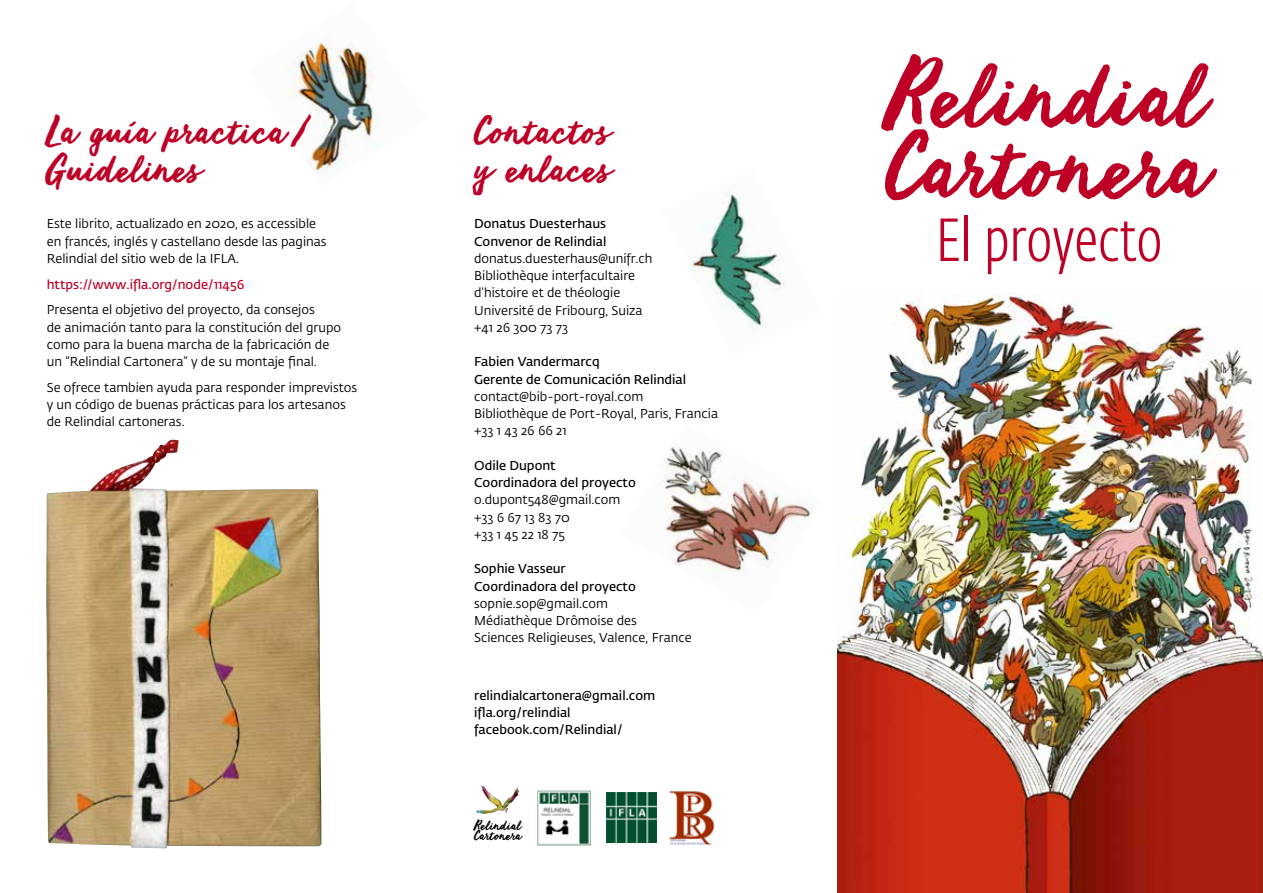
<style>
.page{position:relative;width:1263px;height:893px;background:#fff}
.page>*{position:absolute;margin:0;border:0;box-sizing:border-box;transform-origin:0 0}
.t1{font:106.8px "Quiet Nights";color:#be0027}
.t2{font:300 60px "Fedra Sans Cond Pro";letter-spacing:.01em;color:#be0027}
.t3{font:45px/37.5px "Quiet Nights";color:#be0027}
.t4{font:15.75px "Quiet Nights";color:#000}
.t5{font:12.75px/17.2px "Fedra Sans Pro";color:#000}
.t6{font:600 12.75px/17.2px "Fedra Sans Pro";color:#000}
.t7{font:600 12.75px "Fedra Sans Pro";color:#be0027}
</style>
<div class="page">
<img style="left:284px;top:41px;width:98px;height:141px">
<img style="left:838px;top:293px;width:425px;height:600px">
<img style="left:690px;top:190px;width:96px;height:137px">
<img style="left:46px;top:440px;width:275px;height:408px">
<img style="left:660px;top:445px;width:152px;height:128px">
<img style="left:606px;top:792px;width:51px;height:51px">
<img style="left:537px;top:790px;width:54px;height:56px">
<img style="left:669px;top:791px;width:46px;height:55px">
<img style="left:476px;top:785px;width:44px;height:29px">
<h3 class="t3" style="left:47px;top:114px;width:259px">La guía practica /<br>Guidelines</h3>
<p class="t5" style="left:47px;top:215px;width:281px">Este librito, actualizado en 2020, es accessible en francés, inglés y castellano desde las paginas<br>Relindial del sitio web de la IFLA.</p>
<p class="t7" style="left:47px;top:275px;width:199px">https://www.ifla.org/node/11456</p>
<p class="t5" style="left:47px;top:301px;width:296px">Presenta el objetivo del proyecto, da consejos<br>de animación tanto para la constitución del grupo como para la buena marcha de la fabricación de un “Relindial Cartonera” y de su montaje final.</p>
<p class="t5" style="left:47px;top:378px;width:312px">Se ofrece tambien ayuda para responder imprevistos y un código de buenas prácticas para los artesanos de Relindial cartoneras.</p>
<h3 class="t3" style="left:474px;top:114px;width:139px">Contactos y enlaces</h3>
<p class="t6" style="left:474px;top:215px;width:134px">Donatus Duesterhaus<br>Convenor de Relindial</p>
<p class="t5" style="left:474px;top:249px;width:180px">donatus.duesterhaus@unifr.ch<br>Bibliothèque interfacultaire d’histoire et de théologie<br>Université de Fribourg, Suiza +41 26 300 73 73</p>
<p class="t6" style="left:474px;top:353px;width:213px">Fabien Vandermarcq<br>Gerente de Comunicación Relindial</p>
<p class="t5" style="left:474px;top:387px;width:245px">contact@bib-port-royal.com<br>Bibliothèque de Port-Royal, Paris, Francia +33 1 43 26 66 21</p>
<p class="t6" style="left:474px;top:456px;width:163px">Odile Dupont<br>Coordinadora del proyecto</p>
<p class="t5" style="left:474px;top:491px;width:148px">o.dupont548@gmail.com +33 6 67 13 83 70<br>+33 1 45 22 18 75</p>
<p class="t6" style="left:474px;top:560px;width:163px">Sophie Vasseur<br>Coordinadora del proyecto</p>
<p class="t5" style="left:474px;top:594px;width:219px">sopnie.sop@gmail.com<br>Médiathèque Drômoise des<br>Sciences Religieuses, Valence, France</p>
<p class="t6" style="left:474px;top:686px;width:183px">relindialcartonera@gmail.com ifla.org/relindial facebook.com/Relindial/</p>
<p class="t4" style="left:474px;top:816px;width:49px">Relindial</p>
<p class="t4" style="left:474px;top:826px;width:49px">Cartonera</p>
<h1 class="t1" style="left:886px;top:33px;width:321px">Relindial</h1>
<h1 class="t1" style="left:886px;top:104px;width:324px">Cartonera</h1>
<h2 class="t2" style="left:936px;top:201px;width:227px">El proyecto</h2>
</div>
